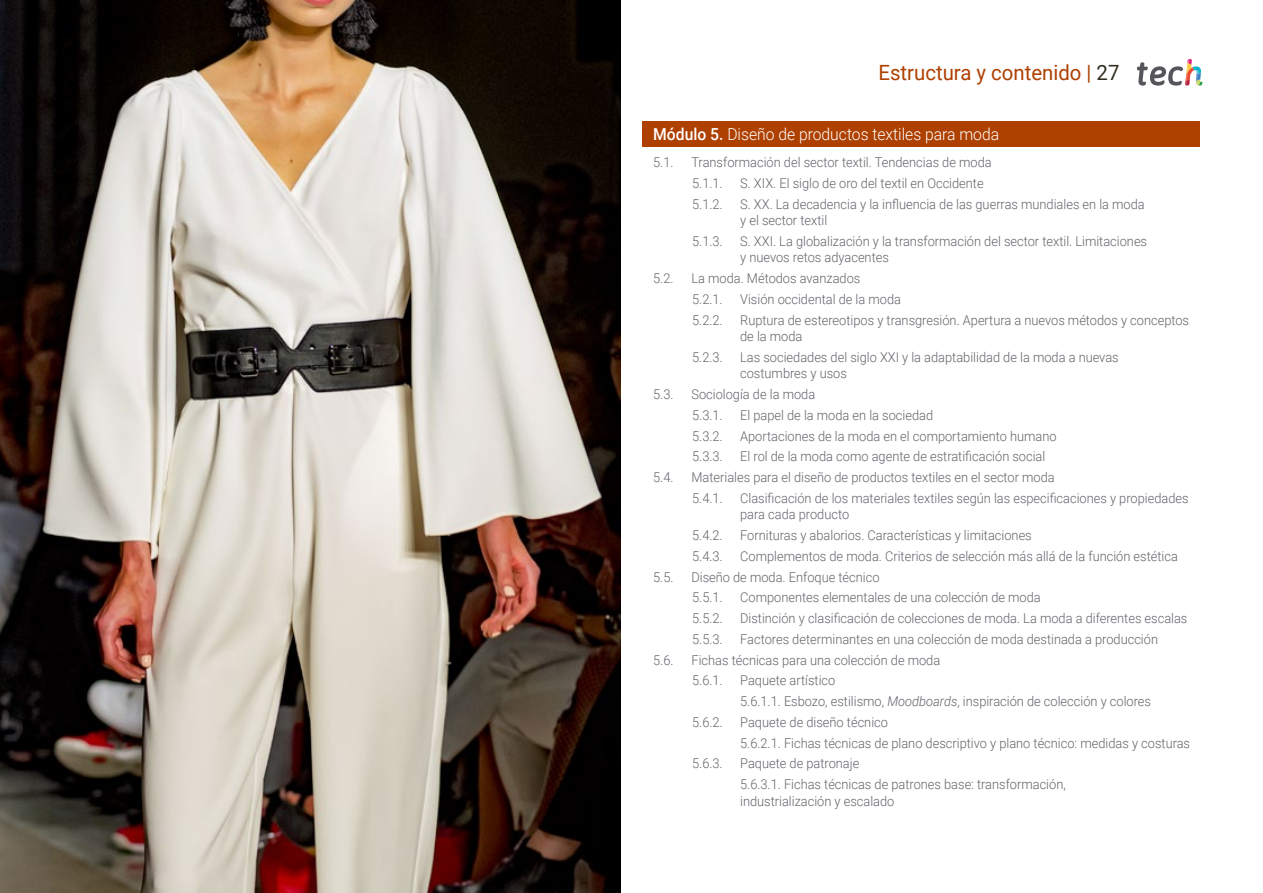
<style>
.page{position:relative;width:1263px;height:893px;background:#fff}
.page>*{position:absolute;margin:0;border:0;box-sizing:border-box;transform-origin:0 0}
.t1{font:21px "Roboto";color:#ae4000}
.t2{font:300 16.5px "Roboto";color:#fff;scale:.95 1}
.t3{font:300 13.5px/20.7px "Roboto";color:#61646a;scale:.95 1}
.s1{color:#312e20}
.s2{font-weight:500}
.s3{font-style:italic}
</style>
<div class="page">
<svg style="left:1137px;top:59px;width:65px;height:27px"></svg>
<div style="left:642px;top:121px;width:557px;height:25px;background:#ae4000"></div>
<img style="left:0;top:0;width:621px;height:893px">
<h1 class="t1" style="left:878px;top:57px;width:242px">Estructura y contenido | <span class="s1">27</span></h1>
<p class="t2" style="left:653px;top:123px;width:366px"><span class="s2">Módulo 5.</span> Diseño de productos textiles para moda</p>
<p class="t3" style="left:653px;top:151px;width:23px">5.1.</p>
<p class="t3" style="left:691px;top:151px;width:318px">Transformación del sector textil. Tendencias de moda<br>5.1.1.</p>
<p class="t3" style="left:740px;top:172px;width:258px">S. XIX. El siglo de oro del textil en Occidente</p>
<p class="t3" style="left:692px;top:193px;width:34px">5.1.2.</p>
<p class="t3" style="left:740px;top:195px;width:427px;line-height:16.5px">S. XX. La decadencia y la influencia de las guerras mundiales en la moda y el sector textil</p>
<p class="t3" style="left:692px;top:230px;width:34px">5.1.3.</p>
<p class="t3" style="left:740px;top:232px;width:430px;line-height:16.5px">S. XXI. La globalización y la transformación del sector textil. Limitaciones y nuevos retos adyacentes</p>
<p class="t3" style="left:653px;top:267px;width:23px">5.2.</p>
<p class="t3" style="left:691px;top:267px;width:179px">La moda. Métodos avanzados<br>5.2.1.</p>
<p class="t3" style="left:740px;top:288px;width:171px">Visión occidental de la moda</p>
<p class="t3" style="left:692px;top:309px;width:34px">5.2.2.</p>
<p class="t3" style="left:740px;top:311px;width:474px;line-height:16.5px">Ruptura de estereotipos y transgresión. Apertura a nuevos métodos y conceptos de la moda</p>
<p class="t3" style="left:692px;top:346px;width:34px">5.2.3.</p>
<p class="t3" style="left:740px;top:348px;width:400px;line-height:16.5px">Las sociedades del siglo XXI y la adaptabilidad de la moda a nuevas costumbres y usos</p>
<p class="t3" style="left:653px;top:383px;width:23px">5.3.</p>
<p class="t3" style="left:691px;top:383px;width:132px">Sociología de la moda<br>5.3.1.</p>
<p class="t3" style="left:740px;top:404px;width:205px">El papel de la moda en la sociedad</p>
<p class="t3" style="left:692px;top:425px;width:34px">5.3.2.</p>
<p class="t3" style="left:740px;top:425px;width:335px">Aportaciones de la moda en el comportamiento humano</p>
<p class="t3" style="left:692px;top:446px;width:34px">5.3.3.</p>
<p class="t3" style="left:740px;top:446px;width:323px">El rol de la moda como agente de estratificación social</p>
<p class="t3" style="left:653px;top:466px;width:23px">5.4.</p>
<p class="t3" style="left:691px;top:466px;width:384px">Materiales para el diseño de productos textiles en el sector moda<br>5.4.1.</p>
<p class="t3" style="left:740px;top:489px;width:473px;line-height:16.5px">Clasificación de los materiales textiles según las especificaciones y propiedades para cada producto</p>
<p class="t3" style="left:692px;top:524px;width:34px">5.4.2.</p>
<p class="t3" style="left:740px;top:524px;width:308px">Fornituras y abalorios. Características y limitaciones</p>
<p class="t3" style="left:692px;top:545px;width:34px">5.4.3.</p>
<p class="t3" style="left:740px;top:545px;width:462px">Complementos de moda. Criterios de selección más allá de la función estética</p>
<p class="t3" style="left:653px;top:566px;width:23px">5.5.</p>
<p class="t3" style="left:691px;top:566px;width:200px">Diseño de moda. Enfoque técnico<br>5.5.1.</p>
<p class="t3" style="left:740px;top:587px;width:318px">Componentes elementales de una colección de moda</p>
<p class="t3" style="left:692px;top:607px;width:34px">5.5.2.</p>
<p class="t3" style="left:740px;top:607px;width:472px">Distinción y clasificación de colecciones de moda. La moda a diferentes escalas</p>
<p class="t3" style="left:692px;top:628px;width:34px">5.5.3.</p>
<p class="t3" style="left:740px;top:628px;width:441px">Factores determinantes en una colección de moda destinada a producción</p>
<p class="t3" style="left:653px;top:649px;width:23px">5.6.</p>
<p class="t3" style="left:691px;top:649px;width:263px">Fichas técnicas para una colección de moda<br>5.6.1.</p>
<p class="t3" style="left:740px;top:670px;width:434px">Paquete artístico<br>5.6.1.1. Esbozo, estilismo, <span class="s3">Moodboards</span>, inspiración de colección y colores</p>
<p class="t3" style="left:692px;top:711px;width:34px">5.6.2.</p>
<p class="t3" style="left:740px;top:711px;width:475px">Paquete de diseño técnico<br>5.6.2.1. Fichas técnicas de plano descriptivo y plano técnico: medidas y costuras</p>
<p class="t3" style="left:692px;top:753px;width:34px">5.6.3.</p>
<p class="t3" style="left:740px;top:753px;width:344px">Paquete de patronaje<br>5.6.3.1. Fichas técnicas de patrones base: transformación,</p>
<p class="t3" style="left:740px;top:790px;width:164px">industrialización y escalado</p>
</div>
